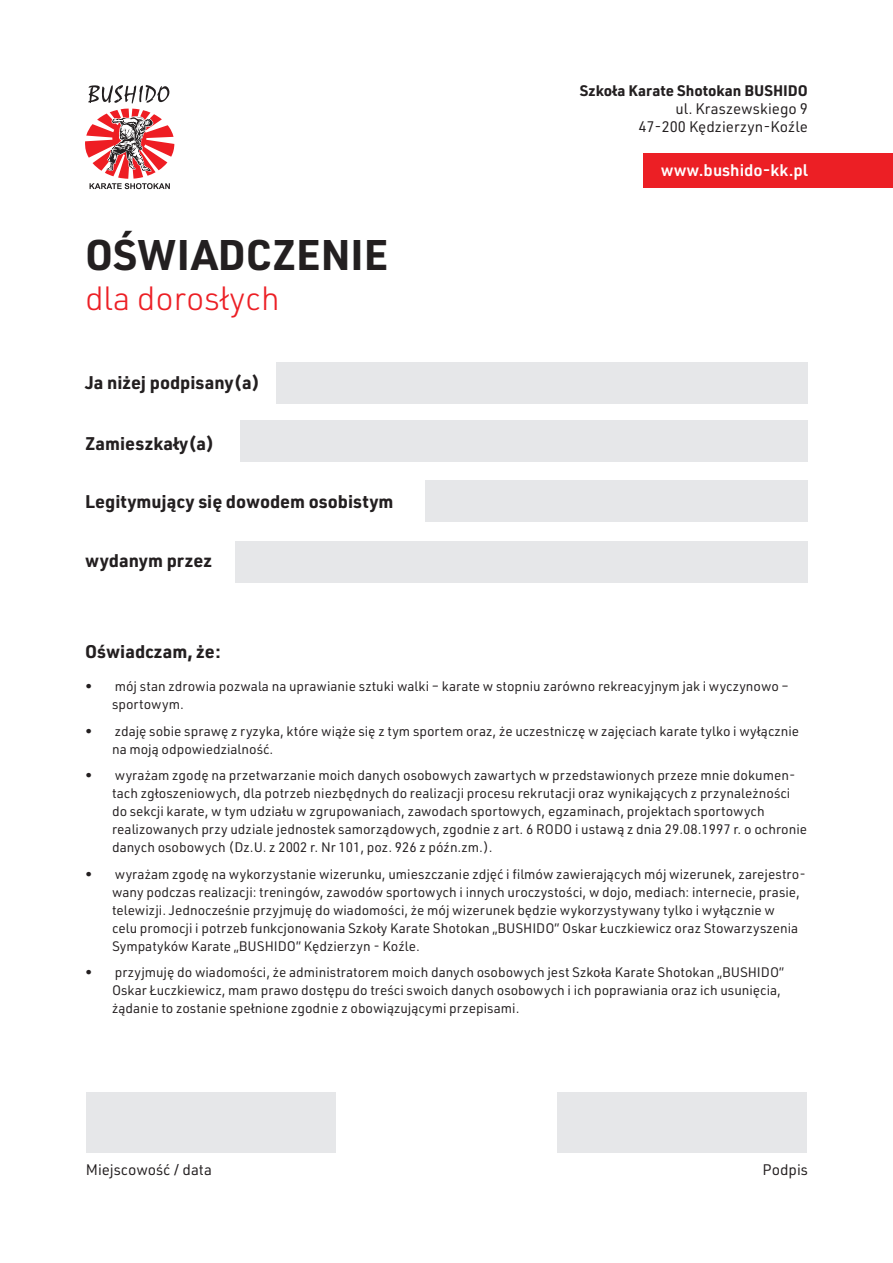
<style>
.page{position:relative;width:893px;height:1263px;background:#fff}
.page>*{position:absolute;margin:0;border:0;box-sizing:border-box;transform-origin:0 0}
.t1{font:700 42px "URWDIN";color:#231f20}
.t2{font:300 33px "URWDIN";color:#ec1f25}
.t3{font:700 18px "URWDIN";color:#231f20}
.t4{font:600 16.5px "URWDIN";color:#fff}
.t5{font:15px/18px "URWDIN";color:#231f20;text-align:right}
.t6{font:700 15px "URWDIN";color:#231f20}
.t7{font:13.5px/18px "URWDIN";color:#231f20}
</style>
<div class="page">
<svg style="left:85px;top:85px;width:89px;height:104px"></svg>
<div style="left:643px;top:153px;width:250px;height:35px;background:#ec1f25"></div>
<div style="left:276px;top:363px;width:531px;height:41px;background:#e6e7e9"></div>
<div style="left:240px;top:420px;width:568px;height:41px;background:#e6e7e9"></div>
<div style="left:425px;top:481px;width:383px;height:41px;background:#e6e7e9"></div>
<div style="left:236px;top:541px;width:572px;height:41px;background:#e6e7e9"></div>
<div style="left:86px;top:1092px;width:249px;height:61px;background:#e6e7e9"></div>
<div style="left:558px;top:1092px;width:249px;height:61px;background:#e6e7e9"></div>
<p class="t6" style="left:580px;top:80px;width:229px">Szkoła Karate Shotokan BUSHIDO</p>
<p class="t5" style="left:638px;top:99px;width:171px">ul. Kraszewskiego 9<br>47-200 Kędzierzyn-Koźle</p>
<h1 class="t1" style="left:85px;top:226px;width:305px">OŚWIADCZENIE</h1>
<h2 class="t2" style="left:85px;top:277px;width:196px">dla dorosłych</h2>
<h3 class="t3" style="left:85px;top:370px;width:176px">Ja niżej podpisany(a)</h3>
<h3 class="t3" style="left:85px;top:431px;width:131px">Zamieszkały(a)</h3>
<h3 class="t3" style="left:85px;top:490px;width:310px">Legitymujący się dowodem osobistym</h3>
<h3 class="t3" style="left:85px;top:548px;width:129px">wydanym przez</h3>
<p class="t4" style="left:661px;top:159px;width:149px">www.bushido-kk.pl</p>
<h3 class="t3" style="left:85px;top:640px;width:137px">Oświadczam, że:</h3>
<p class="t7" style="left:112px;top:677px;width:678px;text-indent:-27px">• mój stan zdrowia pozwala na uprawianie sztuki walki – karate w stopniu zarówno rekreacyjnym jak i wyczynowo – sportowym.</p>
<p class="t7" style="left:112px;top:721px;width:689px;text-indent:-27px">• zdaję sobie sprawę z ryzyka, które wiąże się z tym sportem oraz, że uczestniczę w zajęciach karate tylko i wyłącznie na moją odpowiedzialność.</p>
<p class="t7" style="left:112px;top:766px;width:697px;text-indent:-27px">• wyrażam zgodę na przetwarzanie moich danych osobowych zawartych w przedstawionych przeze mnie dokumen&shy;tach zgłoszeniowych, dla potrzeb niezbędnych do realizacji procesu rekrutacji oraz wynikających z przynależności do sekcji karate, w tym udziału w zgrupowaniach, zawodach sportowych, egzaminach, projektach sportowych realizowanych przy udziale jednostek samorządowych, zgodnie z art. 6 RODO i ustawą z dnia 29.08.1997 r. o ochronie danych osobowych (Dz.U. z 2002 r. Nr 101, poz. 926 z późn.zm.).</p>
<p class="t7" style="left:112px;top:864px;width:695px;text-indent:-27px">• wyrażam zgodę na wykorzystanie wizerunku, umieszczanie zdjęć i filmów zawierających mój wizerunek, zarejestro&shy;wany podczas realizacji: treningów, zawodów sportowych i innych uroczystości, w dojo, mediach: internecie, prasie, telewizji. Jednocześnie przyjmuję do wiadomości, że mój wizerunek będzie wykorzystywany tylko i wyłącznie w<br>celu promocji i potrzeb funkcjonowania Szkoły Karate Shotokan „BUSHIDO” Oskar Łuczkiewicz oraz Stowarzyszenia Sympatyków Karate „BUSHIDO” Kędzierzyn - Koźle.</p>
<p class="t7" style="left:112px;top:963px;width:674px;text-indent:-27px">• przyjmuję do wiadomości, że administratorem moich danych osobowych jest Szkoła Karate Shotokan „BUSHIDO”<br>Oskar Łuczkiewicz, mam prawo dostępu do treści swoich danych osobowych i ich poprawiania oraz ich usunięcia, żądanie to zostanie spełnione zgodnie z obowiązującymi przepisami.</p>
<p class="t5" style="left:86px;top:1160px;width:128px">Miejscowość / data</p>
<p class="t5" style="left:762px;top:1160px;width:47px">Podpis</p>
</div>
